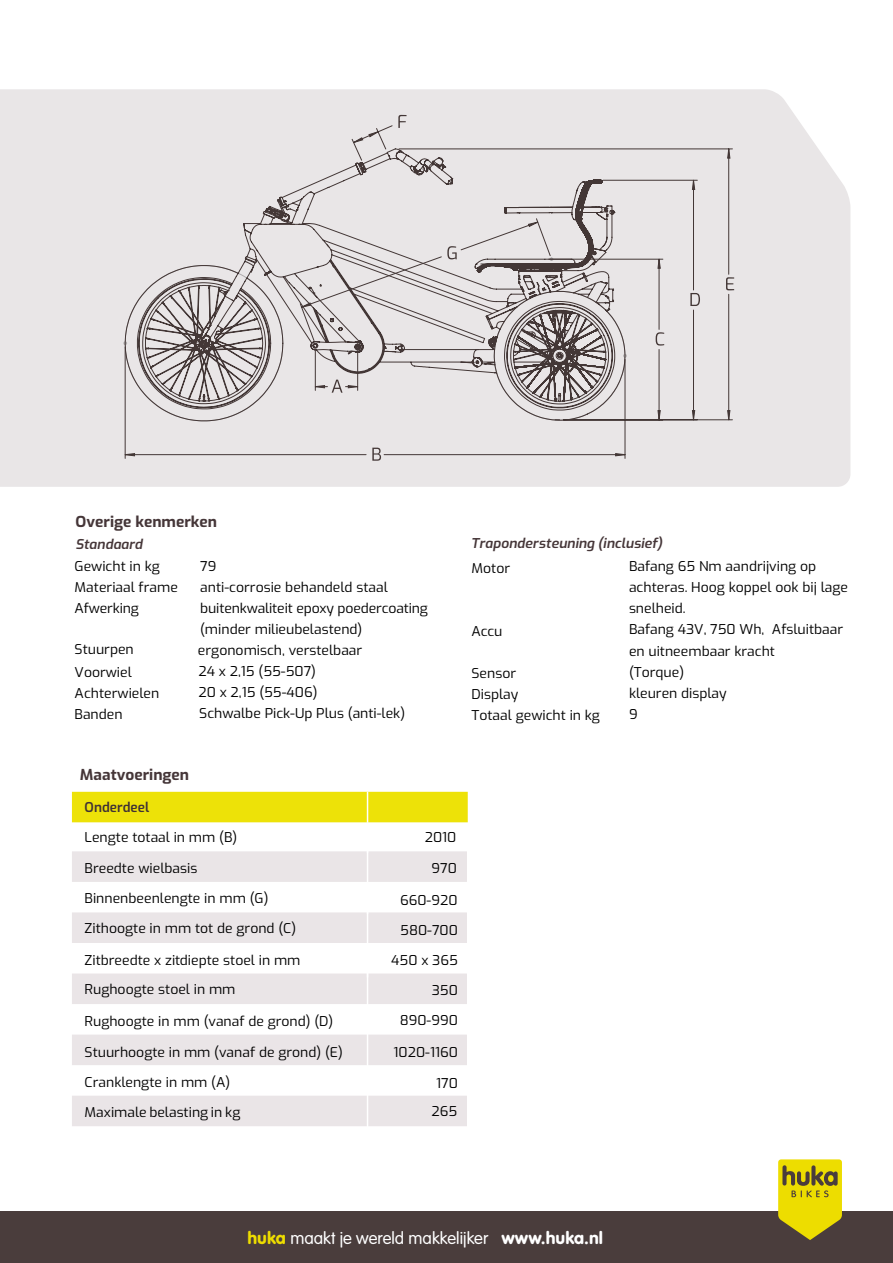
<style>
.page{position:relative;width:893px;height:1263px;background:#fff}
.page>*{position:absolute;margin:0;border:0;box-sizing:border-box;transform-origin:0 0}
.t1{font:300 18px "VAG Rundschrift D";color:#fff}
.t2{font:700 15px "Exo";color:#453638}
.t3{font:13.5px/21px "Exo";color:#000}
.t4{font:italic 600 13.5px "Exo";color:#453638}
.t5{font:13.5px "Exo";color:#000}
.t6{font:600 13.5px "Exo";color:#3f3135}
.s1{font-style:inherit}
.s2{font-weight:400;color:#eddd00}
.s3{font-weight:400}
</style>
<div class="page">
<div style="left:0;top:1212px;width:893px;height:51px;background:#4a3d3c"></div>
<div style="left:0;top:89px;width:850px;height:398px;background:#e9e6e7"></div>
<svg style="left:398px;top:115px;width:9px;height:10px"></svg>
<svg style="left:733px;top:277px;width:1px;height:13px"></svg>
<svg style="left:372px;top:459px;width:9px;height:2px"></svg>
<div style="left:125px;top:125px;width:608px;height:334px;background:#e9e6e7"></div>
<svg style="left:354px;top:132px;width:24px;height:11px"></svg>
<div style="left:125px;top:149px;width:605px;height:307px;background:#e9e6e7"></div>
<svg style="left:124px;top:148px;width:502px;height:274px;background:#d2cecf"></svg>
<svg style="left:778px;top:1159px;width:64px;height:81px;background:#c3b411"></svg>
<div style="left:72px;top:792px;width:396px;height:30px;background:#ede208"></div>
<svg style="left:72px;top:851px;width:395px;height:275px;fill:#eae5e7"></svg>
<hr style="left:367px;top:792px;width:1px;height:30px;background:#fff">
<svg style="left:365px;top:851px;width:5px;height:275px"></svg>
<hr style="left:367px;top:883px;width:1px;height:31px;background:#fff">
<hr style="left:367px;top:947px;width:1px;height:30px;background:#fff">
<p class="t2" style="left:76px;top:510px;width:143px">Overige kenmerken</p>
<p class="t4" style="left:75px;top:534px;width:69px">Standaard</p>
<p class="t3" style="left:75px;top:555px;width:105px">Gewicht in kg<br>Materiaal frame<br>Afwerking</p>
<p class="t3" style="left:75px;top:637px;width:61px;line-height:22.5px">Stuurpen<br>Voorwiel</p>
<p class="t3" style="left:75px;top:682px;width:86px">Achterwielen<br>Banden</p>
<p class="t3" style="left:198px;top:555px;width:232px">79<br>anti-corrosie behandeld staal buitenkwaliteit epoxy poedercoating (minder milieubelastend) ergonomisch, verstelbaar<br>24 x 2,15 (55-507)<br>20 x 2,15 (55-406)<br>Schwalbe Pick-Up Plus (anti-lek)</p>
<p class="t4" style="left:471px;top:533px;width:193px">Trapondersteuning (inclusief)</p>
<p class="t3" style="left:472px;top:557px;width:40px">Motor</p>
<p class="t3" style="left:629px;top:555px;width:220px">Bafang <span class="s1">65 Nm</span> aandrijving op achteras. Hoog koppel ook bij lage snelheid.<br>Bafang 43V, 750 Wh, Afsluitbaar en uitneembaar kracht<br>(Torque)<br>kleuren display<br>9</p>
<p class="t3" style="left:472px;top:620px;width:32px">Accu</p>
<p class="t3" style="left:472px;top:662px;width:130px">Sensor<br>Display<br>Totaal gewicht in kg</p>
<p class="t2" style="left:80px;top:763px;width:111px">Maatvoeringen</p>
<p class="t6" style="left:85px;top:797px;width:66px">Onderdeel</p>
<p class="t3" style="left:85px;top:826px;width:154px">Lengte totaal in mm (B)</p>
<p class="t3" style="left:425px;top:826px;width:33px">2010</p>
<p class="t3" style="left:85px;top:857px;width:114px">Breedte wielbasis</p>
<p class="t3" style="left:431px;top:857px;width:27px">970</p>
<p class="t3" style="left:85px;top:887px;width:185px">Binnenbeenlengte in mm <span class="s1">(G)</span></p>
<p class="t3" style="left:400px;top:885px;width:59px;line-height:29.4px">660-920<br><span class="s1">580-</span>700</p>
<p class="t3" style="left:391px;top:949px;width:68px">450 x 365</p>
<p class="t3" style="left:432px;top:979px;width:28px">350</p>
<p class="t5" style="left:400px;top:1010px;width:60px">890-990</p>
<p class="t5" style="left:394px;top:1042px;width:66px">1020-1160</p>
<p class="t3" style="left:431px;top:1069px;width:28px;line-height:28px;text-align:center">170<br>265</p>
<p class="t3" style="left:85px;top:917px;width:213px">Zithoogte in mm tot de grond (C)</p>
<p class="t3" style="left:85px;top:945px;width:217px;line-height:29.1px">Zitbreedte x zitdiepte stoel in mm<br>Rughoogte stoel in mm</p>
<p class="t3" style="left:85px;top:1010px;width:250px">Rughoogte <span class="s1">in mm</span> (vanaf de grond) <span class="s1">(D)</span></p>
<p class="t3" style="left:85px;top:1041px;width:260px">Stuurhoogte <span class="s1">in mm</span> (vanaf de grond) <span class="s1">(E)</span></p>
<p class="t3" style="left:85px;top:1071px;width:147px">Cranklengte in mm (A)</p>
<p class="t3" style="left:85px;top:1101px;width:157px">Maximale belasting in kg</p>
<h1 class="t1" style="left:247px;top:1228px;width:357px"><span class="s2">huka</span> maakt je wereld makkelijker <span class="s3">www.huka.nl</span></h1>
</div>
